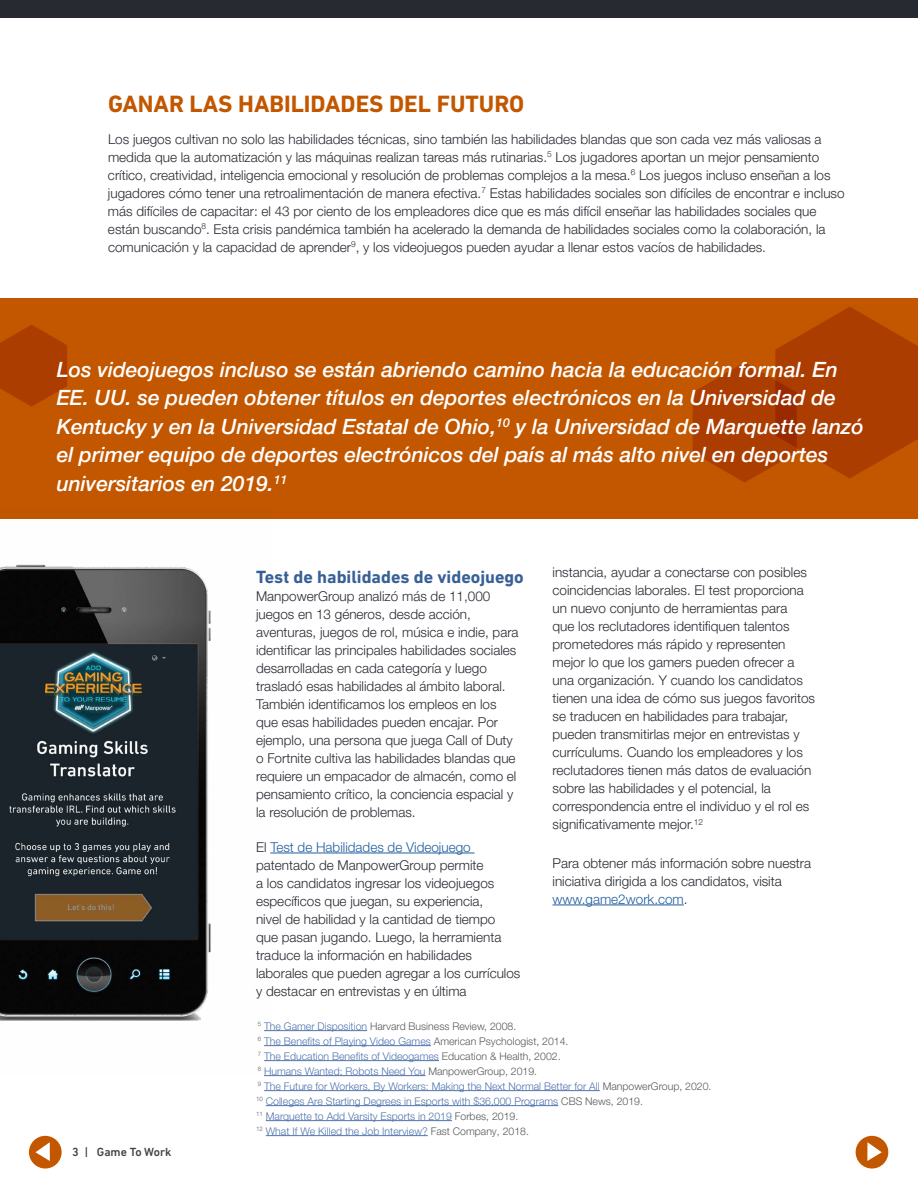
<style>
.page{position:relative;width:918px;height:1188px;background:#fff}
.page>*{position:absolute;margin:0;border:0;box-sizing:border-box;transform-origin:0 0}
.t1{font:700 24px "DIN Next W1 G";color:#c25700}
.t2{font:italic 500 21px/28.5px "Helvetica Neue LT Pro";color:#fff}
.t3{font:700 18px "DIN Next W1 G";color:#386097}
.t4{font:300 13.5px/18px "Helvetica Neue LT Pro";color:#282a32}
.t5{font:500 12px "DIN Next W1 G";color:#414042}
.t6{font:300 10.5px/15px "Helvetica Neue LT Pro";color:#4f73ad}
.s1{color:#215e9e}
.s2{color:#58595b}
</style>
<div class="page">
<div style="left:0;top:298px;width:918px;height:220px;background:#c25700"></div>
<div style="left:0;top:0;width:918px;height:17px;background:#282a32"></div>
<hr style="left:270px;top:853px;width:204px;height:1px;background:#215e9e">
<hr style="left:553px;top:905px;width:131px;height:1px;background:#215e9e">
<svg style="left:693px;top:307px;width:225px;height:176px"></svg>
<svg style="left:0;top:325px;width:67px;height:82px"></svg>
<div style="left:856px;top:1136px;width:32px;height:33px;background:#c25700;border-radius:50%"></div>
<svg style="left:867px;top:1142px;width:15px;height:19px"></svg>
<div style="left:29px;top:1136px;width:33px;height:33px;background:#c25700;border-radius:50%"></div>
<svg style="left:35px;top:1142px;width:15px;height:19px"></svg>
<img style="left:0;top:518px;width:272px;height:544px">
<hr style="left:264px;top:1030px;width:103px;height:1px;background:#4f73ad">
<hr style="left:264px;top:1045px;width:167px;height:1px;background:#4f73ad">
<hr style="left:264px;top:1060px;width:175px;height:1px;background:#4f73ad">
<hr style="left:264px;top:1075px;width:162px;height:1px;background:#4f73ad">
<hr style="left:264px;top:1090px;width:336px;height:1px;background:#4f73ad">
<hr style="left:266px;top:1105px;width:292px;height:1px;background:#4f73ad">
<hr style="left:266px;top:1120px;width:186px;height:1px;background:#4f73ad">
<hr style="left:266px;top:1135px;width:162px;height:1px;background:#4f73ad">
<h1 class="t1" style="left:108px;top:90px;width:418px">GANAR LAS HABILIDADES DEL FUTURO</h1>
<p class="t4" style="left:108px;top:130px;width:738px">Los juegos cultivan no solo las habilidades técnicas, sino también las habilidades blandas que son cada vez más valiosas a medida que la automatización y las máquinas realizan tareas más rutinarias.<sup>5</sup> Los jugadores aportan un mejor pensamiento crítico, creatividad, inteligencia emocional y resolución de problemas complejos a la mesa.<sup>6</sup> Los juegos incluso enseñan a los jugadores cómo tener una retroalimentación de manera efectiva.<sup>7</sup> Estas habilidades sociales son difíciles de encontrar e incluso más difíciles de capacitar: el 43 por ciento de los empleadores dice que es más difícil enseñar las habilidades sociales que están buscando<sup>8</sup>. Esta crisis pandémica también ha acelerado la demanda de habilidades sociales como la colaboración, la comunicación y la capacidad de aprender<sup>9</sup>, y los videojuegos pueden ayudar a llenar estos vacíos de habilidades.</p>
<p class="t2" style="left:57px;top:355px;width:809px">Los videojuegos incluso se están abriendo camino hacia la educación formal. En EE. UU. se pueden obtener títulos en deportes electrónicos en la Universidad de Kentucky y en la Universidad Estatal de Ohio,<sup>10</sup> y la Universidad de Marquette lanzó el primer equipo de deportes electrónicos del país al más alto nivel en deportes universitarios en 2019.<sup>11</sup></p>
<h3 class="t3" style="left:256px;top:567px;width:269px">Test de habilidades de videojuego</h3>
<p class="t4" style="left:256px;top:587px;width:264px">ManpowerGroup analizó más de 11,000 juegos en 13 géneros, desde acción, aventuras, juegos de rol, música e indie, para identificar las principales habilidades sociales desarrolladas en cada categoría y luego trasladó esas habilidades al ámbito laboral.<br>También identificamos los empleos en los que esas habilidades pueden encajar. Por ejemplo, una persona que juega Call of Duty o Fortnite cultiva las habilidades blandas que requiere un empacador de almacén, como el pensamiento crítico, la conciencia espacial y la resolución de problemas.</p>
<p class="t4" style="left:256px;top:837px;width:266px">El <span class="s1">Test de Habilidades de Videojuego </span>patentado de ManpowerGroup permite<br>a los candidatos ingresar los videojuegos específicos que juegan, su experiencia,<br>nivel de habilidad y la cantidad de tiempo que pasan jugando. Luego, la herramienta traduce la información en habilidades laborales que pueden agregar a los currículos y destacar en entrevistas y en última</p>
<p class="t4" style="left:553px;top:563px;width:264px">instancia, ayudar a conectarse con posibles coincidencias laborales. El test proporciona un nuevo conjunto de herramientas para<br>que los reclutadores identifiquen talentos prometedores más rápido y representen mejor lo que los gamers pueden ofrecer a una organización. Y cuando los candidatos tienen una idea de cómo sus juegos favoritos se traducen en habilidades para trabajar, pueden transmitirlas mejor en entrevistas y currículums. Cuando los empleadores y los reclutadores tienen más datos de evaluación sobre las habilidades y el potencial, la correspondencia entre el individuo y el rol es significativamente mejor.<sup>12</sup></p>
<p class="t4" style="left:553px;top:853px;width:260px">Para obtener más información sobre nuestra iniciativa dirigida a los candidatos, visita <span class="s1">www.game2work.com</span>.</p>
<p class="t5" style="left:72px;top:1145px;width:101px">3 | Game To Work</p>
<p class="t6" style="left:256px;top:1018px;width:457px"><sup>5</sup> The Gamer Disposition <span class="s2">Harvard Business Review, 2008.<br></span><sup>6</sup> The Benefits of Playing Video Games <span class="s2">American Psychologist, 2014.<br></span><sup>7</sup> The Education Benefits of Videogames <span class="s2">Education &amp; Health, 2002.<br></span><sup>8</sup> Humans Wanted: Robots Need You <span class="s2">ManpowerGroup, 2019.<br></span><sup>9</sup> The Future for Workers, By Workers: Making the Next Normal Better for All <span class="s2">ManpowerGroup, 2020.<br></span><sup>10</sup> Colleges Are Starting Degrees in Esports with $36,000 Programs <span class="s2">CBS News, 2019.<br></span><sup>11</sup> Marquette to Add Varsity Esports in 2019 <span class="s2">Forbes, 2019.<br></span><sup>12</sup> What If We Killed the Job Interview? <span class="s2">Fast Company, 2018.</span></p>
</div>
